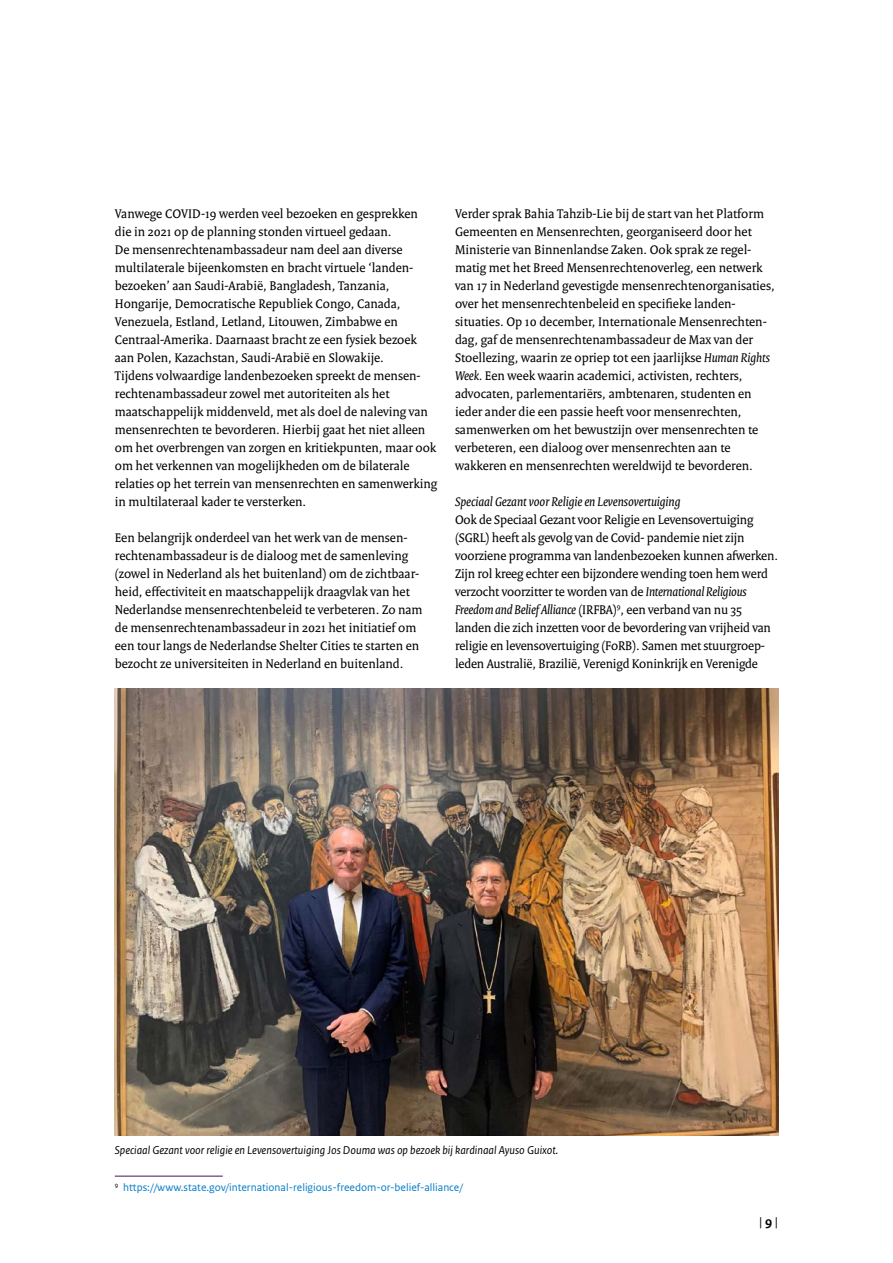
<style>
.page{position:relative;width:893px;height:1263px;background:#fff}
.page>*{position:absolute;margin:0;border:0;box-sizing:border-box;transform-origin:0 0}
.t1{font:13.5px/18px "Rijksoverheid Serif";color:#000}
.t2{font:italic 13.5px "Rijksoverheid Serif";color:#000}
.t3{font:13.5px "Rijksoverheid Sans Text";color:#000}
.t4{font:italic 12px "Rijksoverheid Sans Text";color:#000}
.t5{font:11.25px "Rijksoverheid Sans Text";color:#007bc7}
.s1{font-style:italic}
.s2{font-weight:700}
</style>
<div class="page">
<hr style="left:115px;top:1176px;width:108px;height:1px;background:#42145f">
<img style="left:115px;top:689px;width:663px;height:446px">
<p class="t1" style="left:115px;top:204px;width:324px">Vanwege COVID-19 werden veel bezoeken en gesprekken die in 2021 op de planning stonden virtueel gedaan.<br>De mensenrechtenambassadeur nam deel aan diverse multilaterale bijeenkomsten en bracht virtuele ‘landen&shy;bezoeken’ aan Saudi-Arabië, Bangladesh, Tanzania, Hongarije, Democratische Republiek Congo, Canada, Venezuela, Estland, Letland, Litouwen, Zimbabwe en Centraal-Amerika. Daarnaast bracht ze een fysiek bezoek aan Polen, Kazachstan, Saudi-Arabië en Slowakije.<br>Tijdens volwaardige landenbezoeken spreekt de mensen&shy;rechtenambassadeur zowel met autoriteiten als het maatschappelijk middenveld, met als doel de naleving van mensenrechten te bevorderen. Hierbij gaat het niet alleen om het overbrengen van zorgen en kritiekpunten, maar ook om het verkennen van mogelijkheden om de bilaterale relaties op het terrein van mensenrechten en samenwerking in multilateraal kader te versterken.</p>
<p class="t1" style="left:115px;top:528px;width:309px">Een belangrijk onderdeel van het werk van de mensen&shy;rechtenambassadeur is de dialoog met de samenleving (zowel in Nederland als het buitenland) om de zichtbaar&shy;heid, effectiviteit en maatschappelijk draagvlak van het Nederlandse mensenrechtenbeleid te verbeteren. Zo nam de mensenrechtenambassadeur in 2021 het initiatief om een tour langs de Nederlandse Shelter Cities te starten en bezocht ze universiteiten in Nederland en buitenland.</p>
<p class="t1" style="left:455px;top:204px;width:321px">Verder sprak Bahia Tahzib-Lie bij de start van het Platform Gemeenten en Mensenrechten, georganiseerd door het Ministerie van Binnenlandse Zaken. Ook sprak ze regel&shy;matig met het Breed Mensenrechtenoverleg, een netwerk van 17 in Nederland gevestigde mensenrechtenorganisaties, over het mensenrechtenbeleid en specifieke landen&shy;situaties. Op 10 december, Internationale Mensenrechten&shy;dag, gaf de mensenrechtenambassadeur de Max van der Stoellezing, waarin ze opriep tot een jaarlijkse <span class="s1">Human Rights Week.</span> Een week waarin academici, activisten, rechters, advocaten, parlementariërs, ambtenaren, studenten en ieder ander die een passie heeft voor mensenrechten, samenwerken om het bewustzijn over mensenrechten te verbeteren, een dialoog over mensenrechten aan te wakkeren en mensenrechten wereldwijd te bevorderen.</p>
<p class="t2" style="left:455px;top:493px;width:227px">Speciaal Gezant voor Religie en Levensovertuiging</p>
<p class="t1" style="left:455px;top:510px;width:325px">Ook de Speciaal Gezant voor Religie en Levensovertuiging (SGRL) heeft als gevolg van de Covid- pandemie niet zijn voorziene programma van landenbezoeken kunnen afwerken.<br>Zijn rol kreeg echter een bijzondere wending toen hem werd verzocht voorzitter te worden van de <span class="s1">International Religious Freedom and Belief Alliance</span> (IRFBA)<sup>9</sup>, een verband van nu 35 landen die zich inzetten voor de bevordering van vrijheid van religie en levensovertuiging (FoRB). Samen met stuurgroep&shy;leden Australië, Brazilië, Verenigd Koninkrijk en Verenigde</p>
<p class="t4" style="left:115px;top:1143px;width:445px">Speciaal Gezant voor religie en Levensovertuiging Jos Douma was op bezoek bij kardinaal Ayuso Guixot.</p>
<p class="t5" style="left:115px;top:1181px;width:350px"><sup>9</sup> https://www.state.gov/international-religious-freedom-or-belief-alliance/</p>
<p class="t3" style="left:759px;top:1214px;width:20px">| <span class="s2">9</span> |</p>
</div>
